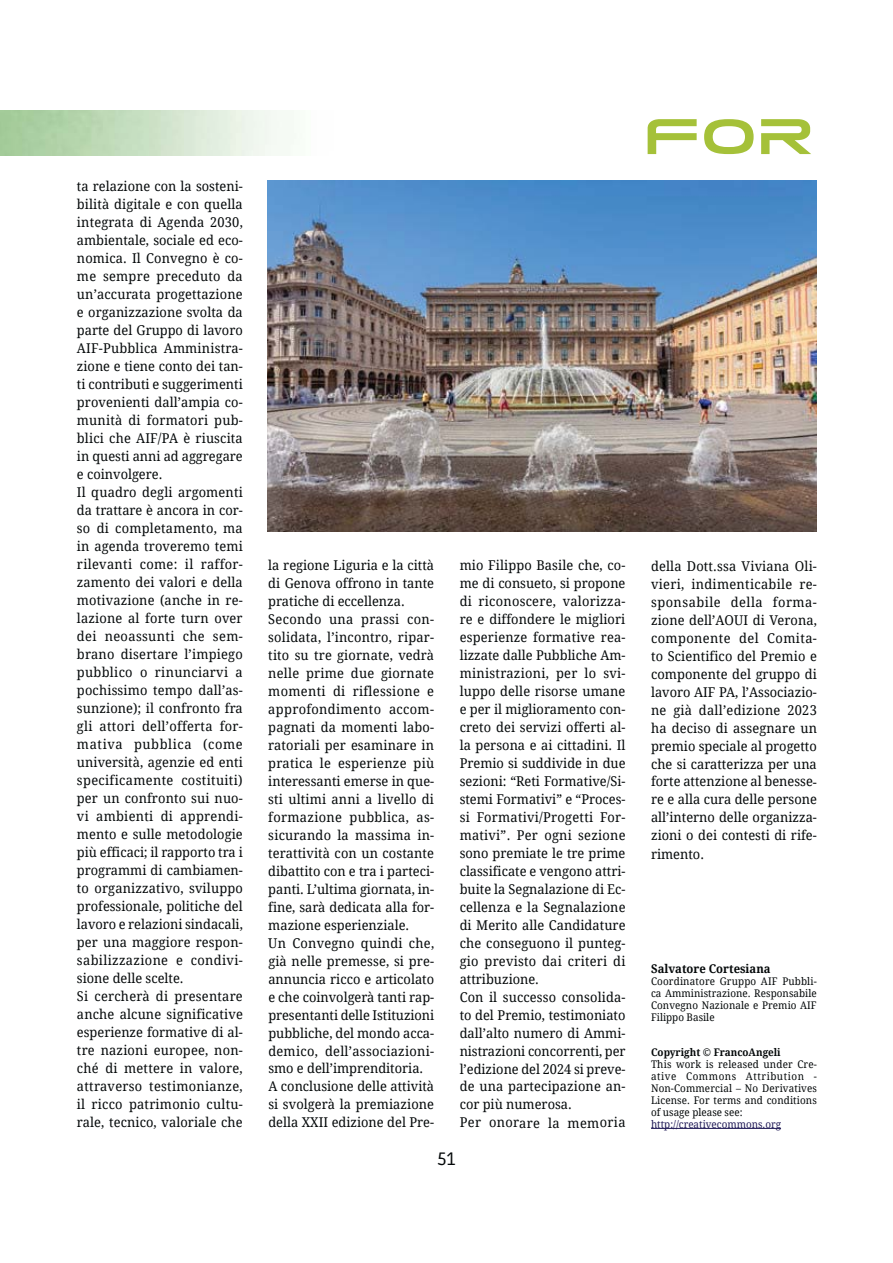
<style>
.page{position:relative;width:893px;height:1263px;background:#fff}
.page>*{position:absolute;margin:0;border:0;box-sizing:border-box;transform-origin:0 0}
.t1{font:57.6px "Tele Marines Bold Expanded";color:#a5c139}
.t2{font:18px "Ruda";color:#040809}
.t3{font:13.5px/18px "Droid Serif";letter-spacing:.01em;color:#040809;scale:.95 1}
.t4{font:700 12px "Droid Serif";color:#040809;scale:.94 1}
.t5{font:10.5px/12px "Droid Serif";letter-spacing:.01em;color:#040809;text-align:justify;scale:.94 1}
.t6{font:10.5px "Droid Serif";color:#211b57;scale:.94 1}
.t7{font:700 10.5px "Droid Serif";color:#040809;scale:.94 1}
</style>
<div class="page">
<hr style="left:651px;top:1128px;width:130px;height:1px;background:#211b57">
<img style="left:268px;top:181px;width:548px;height:351px">
<p class="t3" style="left:77px;top:178px;width:176px">ta relazione con la sosteni&shy;bilità digitale e con quella integrata di Agenda 2030, ambientale, sociale ed eco&shy;nomica. Il Convegno è co&shy;me sempre preceduto da un’accurata progettazione e organizzazione svolta da parte del Gruppo di lavoro<br>AIF-Pubblica Amministra&shy;zione e tiene conto dei tan&shy;ti contributi e suggerimenti provenienti dall’ampia co&shy;munità di formatori pub&shy;blici che AIF/PA è riuscita in questi anni ad aggregare e coinvolgere.<br>Il quadro degli argomenti da trattare è ancora in cor&shy;so di completamento, ma in agenda troveremo temi rilevanti come: il raffor&shy;zamento dei valori e della motivazione (anche in re&shy;lazione al forte turn over dei neoassunti che sem&shy;brano disertare l’impiego pubblico o rinunciarvi a pochissimo tempo dall’as&shy;sunzione); il confronto fra gli attori dell’offerta for&shy;mativa pubblica (come università, agenzie ed enti specificamente costituiti) per un confronto sui nuo&shy;vi ambienti di apprendi&shy;mento e sulle metodologie più efficaci; il rapporto tra i programmi di cambiamen&shy;to organizzativo, sviluppo professionale, politiche del lavoro e relazioni sindacali, per una maggiore respon&shy;sabilizzazione e condivi&shy;sione delle scelte.<br>Si cercherà di presentare anche alcune significative esperienze formative di al&shy;tre nazioni europee, non&shy;ché di mettere in valore, attraverso testimonianze, il ricco patrimonio cultu&shy;rale, tecnico, valoriale che</p>
<h1 class="t1" style="left:643px;top:109px;width:171px">FOR</h1>
<p class="t3" style="left:268px;top:556px;width:176px">la regione Liguria e la città di Genova offrono in tante pratiche di eccellenza.<br>Secondo una prassi con&shy;solidata, l’incontro, ripar&shy;tito su tre giornate, vedrà nelle prime due giornate momenti di riflessione e approfondimento accom&shy;pagnati da momenti labo&shy;ratoriali per esaminare in pratica le esperienze più interessanti emerse in que&shy;sti ultimi anni a livello di formazione pubblica, as&shy;sicurando la massima in&shy;terattività con un costante dibattito con e tra i parteci&shy;panti. L’ultima giornata, in&shy;fine, sarà dedicata alla for&shy;mazione esperienziale.<br>Un Convegno quindi che, già nelle premesse, si pre&shy;annuncia ricco e articolato e che coinvolgerà tanti rap&shy;presentanti delle Istituzioni pubbliche, del mondo acca&shy;demico, dell’associazioni&shy;smo e dell’imprenditoria.<br>A conclusione delle attività si svolgerà la premiazione della XXII edizione del Pre-</p>
<p class="t3" style="left:459px;top:556px;width:176px">mio Filippo Basile che, co&shy;me di consueto, si propone di riconoscere, valorizza&shy;re e diffondere le migliori esperienze formative rea&shy;lizzate dalle Pubbliche Am&shy;ministrazioni, per lo svi&shy;luppo delle risorse umane e per il miglioramento con&shy;creto dei servizi offerti al&shy;la persona e ai cittadini. Il<br>Premio si suddivide in due sezioni: “Reti Formative/Si&shy;stemi Formativi” e “Proces&shy;si Formativi/Progetti For&shy;mativi”. Per ogni sezione sono premiate le tre prime classificate e vengono attri&shy;buite la Segnalazione di Ec&shy;cellenza e la Segnalazione di Merito alle Candidature che conseguono il punteg&shy;gio previsto dai criteri di attribuzione.<br>Con il successo consolida&shy;to del Premio, testimoniato dall’alto numero di Ammi&shy;nistrazioni concorrenti, per l’edizione del 2024 si preve&shy;de una partecipazione an&shy;cor più numerosa.<br>Per onorare la memoria</p>
<p class="t3" style="left:651px;top:557px;width:176px;text-align:justify">della Dott.ssa Viviana Oli&shy;vieri, indimenticabile re&shy;sponsabile della forma&shy;zione dell’AOUI di Verona, componente del Comita&shy;to Scientifico del Premio e componente del gruppo di lavoro AIF PA, l’Associazio&shy;ne già dall’edizione 2023 ha deciso di assegnare un premio speciale al progetto che si caratterizza per una forte attenzione al benesse&shy;re e alla cura delle persone all’interno delle organizza&shy;zioni o dei contesti di rife&shy;rimento.</p>
<p class="t4" style="left:651px;top:962px;width:129px">Salvatore Cortesiana</p>
<p class="t5" style="left:651px;top:976px;width:178px">Coordinatore Gruppo AIF Pubbli&shy;ca Amministrazione. Responsabile Convegno Nazionale e Premio AIF Filippo Basile</p>
<p class="t7" style="left:651px;top:1046px;width:139px">Copyright © FrancoAngeli</p>
<p class="t5" style="left:651px;top:1058px;width:178px">This work is released under Cre&shy;ative Commons Attribution - Non-Commercial – No Derivatives License. For terms and conditions of usage please see:</p>
<p class="t6" style="left:651px;top:1118px;width:140px">http://creativecommons.org</p>
<h2 class="t2" style="left:437px;top:1148px;width:19px">51</h2>
</div>
